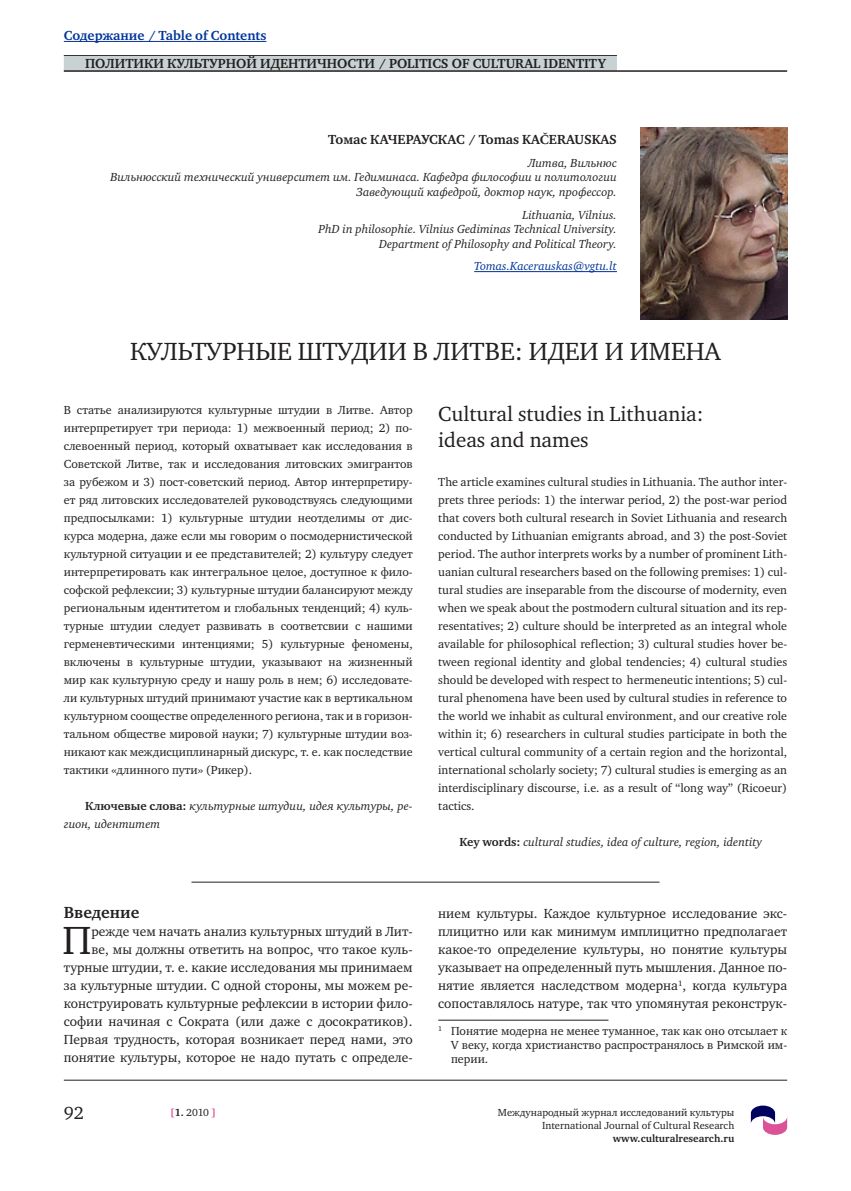
<style>
.page{position:relative;width:851px;height:1191px;background:#fff}
.page>*{position:absolute;margin:0;border:0;box-sizing:border-box;transform-origin:0 0}
.base_drop{font:40.35px "Charter C";color:#231f20}
.Article_head{font:25.5px "Charter C";color:#231f20}
.head_annot_eng{font:21px/25.2px "Charter C";color:#231f20}
.kolontitul_down{font:18px "Charter C";color:#231f20}
.head_02{font:700 16.5px "Charter C";color:#231f20}
.base_drop-2{font:13.5px/18px "Charter C";color:#231f20;text-align:right}
.tema_left{font:700 13.5px "Charter C";color:#231f20}
.avtor{font:700 13.5px "Charter C";color:#231f20}
.kolontitul_high_T{font:700 13.5px "Charter C";color:#039}
.annot_eng{font:12px/18px "Charter C";color:#231f20;text-align:justify}
.annot_rus{font:12px/18px "Charter C";color:#231f20;text-align:justify}
.avtor_from{font:italic 12px/14.4px "Charter C";color:#231f20;text-align:right}
.footnote{font:12px/14.4px "Charter C";color:#231f20;text-align:justify}
.keywords_rus{font:italic 12px/18px "Charter C";color:#231f20}
.keywords_eng{font:italic 12px "Charter C";color:#231f20}
.avtor_from-2{font:italic 12px "Charter C";color:#039}
.kolontitul_down-2{font:10.5px "Charter C";color:#231f20}
.kolontitul_down-3{font:700 10.5px "Charter C";color:#231f20}
.s1{font-family:"Minion Pro"}
.s2{font-weight:700;font-style:normal}
.s3{font-weight:700;color:#db5296}
.s4{font-weight:700}
</style>
<div class="page">
<hr style="left:64px;top:55px;width:553px;height:1px;background:#231f20">
<div style="left:64px;top:56px;width:553px;height:15px;background:#c8d2d2"></div>
<hr style="left:64px;top:1080px;width:723px;height:1px;background:#231f20">
<hr style="left:64px;top:70px;width:723px;height:2px;background:#231f20">
<svg style="left:750px;top:1105px;width:37px;height:29px"></svg>
<hr style="left:64px;top:41px;width:202px;height:1px;background:#039">
<hr style="left:474px;top:271px;width:143px;height:1px;background:#039">
<hr style="left:191px;top:882px;width:468px;height:1px;background:#231f20">
<hr style="left:438px;top:1020px;width:170px;height:1px;background:#231f20">
<img style="left:640px;top:128px;width:147px;height:191px">
<p class="kolontitul_high_T" style="left:64px;top:28px;width:204px">Содержание / Table of Contents</p>
<p class="tema_left" style="left:85px;top:56px;width:522px">ПОЛИТИКИ КУЛЬТУРНОЙ ИДЕНТИЧНОСТИ / POLITICS OF CULTURAL IDENTITY</p>
<p class="avtor" style="left:328px;top:132px;width:290px">Томас КАЧЕРАУСКАС / Tomas KA<span class="s1">Č</span>ERAUSKAS</p>
<p class="avtor_from" style="left:110px;top:156px;width:508px">Литва, Вильнюс<br>Вильнюсский технический университет им. Гедиминаса. Кафедра философии и политологии<br>Заведующий кафедрой, доктор наук, профессор.</p>
<p class="avtor_from" style="left:318px;top:208px;width:300px">Lithuania, Vilnius.<br>PhD in philosophie. Vilnius Gediminas Technical University.<br>Department of Philosophy and Political Theory.</p>
<p class="avtor_from-2" style="left:474px;top:260px;width:144px">Tomas.Kacerauskas@vgtu.lt</p>
<p class="Article_head" style="left:130px;top:337px;width:592px">КУЛЬТУРНЫЕ ШТУДИИ В ЛИТВЕ: ИДЕИ И ИМЕНА</p>
<p class="annot_rus" style="left:64px;top:401px;width:350px">В статье анализируются культурные штудии в Литве. Автор интерпретирует три периода: 1) межвоенный период; 2) по&shy;слевоенный период, который охватывает как исследования в Советской Литве, так и исследования литовских эмигрантов за рубежом и 3) пост-советский период. Автор интерпретиру&shy;ет ряд литовских исследователей руководствуясь следующими предпосылками: 1) культурные штудии неотделимы от дис&shy;курса модерна, даже если мы говорим о посмодернистической культурной ситуации и ее представителей; 2) культуру следует интерпретировать как интегральное целое, доступное к фило&shy;софской рефлексии; 3) культурные штудии балансируют между региональным идентитетом и глобальных тенденций; 4) куль&shy;турные штудии следует развивать в соответсвии с нашими герменевтическими интенциями; 5) культурные феномены, включены в культурные штудии, указывают на жизненный мир как культурную среду и нашу роль в нем; 6) исследовате&shy;ли культурных штудий принимают участие как в вертикальном культурном сооществе определенного региона, так и в горизон&shy;тальном обществе мировой науки; 7) культурные штудии воз&shy;никают как междисциплинарный дискурс, т. е. как последствие тактики «длинного пути» (Рикер).</p>
<p class="keywords_rus" style="left:64px;top:797px;width:350px;text-indent:21px"><span class="s2">Ключевые слова:</span> культурные штудии, идея культуры, ре&shy;гион, идентитет</p>
<p class="head_02" style="left:64px;top:903px;width:77px">Введение</p>
<p class="base_drop" style="left:62px;top:918px;width:30px">П</p>
<p class="base_drop-2" style="left:64px;top:923px;width:350px">режде чем начать анализ культурных штудий в Лит-<br>ве, мы должны ответить на вопрос, что такое куль&shy;турные штудии, т. е. какие исследования мы принимаем за культурные штудии. С одной стороны, мы можем ре&shy;конструировать культурные рефлексии в истории фило&shy;софии начиная с Сократа (или даже с досократиков).<br>Первая трудность, которая возникает перед нами, это понятие культуры, которое не надо путать с определе-</p>
<p class="head_annot_eng" style="left:438px;top:402px;width:267px">Cultural studies in Lithuania: ideas and names</p>
<p class="annot_eng" style="left:438px;top:473px;width:350px">The article examines cultural studies in Lithuania. The author inter&shy;prets three periods: 1) the interwar period, 2) the post-war period that covers both cultural research in Soviet Lithuania and research conducted by Lithuanian emigrants abroad, and 3) the post-Soviet period. The author interprets works by a number of prominent Lith&shy;uanian cultural researchers based on the following premises: 1) cul&shy;tural studies are inseparable from the discourse of modernity, even when we speak about the postmodern cultural situation and its rep&shy;resentatives; 2) culture should be interpreted as an integral whole available for philosophical reflection; 3) cultural studies hover be&shy;tween regional identity and global tendencies; 4) cultural studies should be developed with respect to hermeneutic intentions; 5) cul&shy;tural phenomena have been used by cultural studies in reference to the world we inhabit as cultural environment, and our creative role within it; 6) researchers in cultural studies participate in both the vertical cultural community of a certain region and the horizontal, international scholarly society; 7) cultural studies is emerging as an interdisciplinary discourse, i.e. as a result of “long way” (Ricoeur) tactics.</p>
<p class="keywords_eng" style="left:459px;top:835px;width:304px"><span class="s2">Key words:</span> cultural studies, idea of culture, region, identity</p>
<p class="base_drop-2" style="left:438px;top:905px;width:350px;text-align:justify">нием культуры. Каждое культурное исследование экс&shy;плицитно или как минимум имплицитно предполагает какое-то определение культуры, но понятие культуры указывает на определенный путь мышления. Данное по&shy;нятие является наследством модерна<sup>1</sup>, когда культура сопоставлялось натуре, так что упомянутая реконструк-</p>
<p class="footnote" style="left:451px;top:1023px;width:337px;text-indent:-13px"><sup>1</sup> Понятие модерна не менее туманное, так как оно отсылает к V веку, когда христианство распространялось в Римской им&shy;перии.</p>
<p class="kolontitul_down" style="left:64px;top:1103px;width:22px">92</p>
<p class="kolontitul_down-2" style="left:498px;top:1107px;width:238px">Международный журнал исследований культуры</p>
<p class="kolontitul_down-2" style="left:542px;top:1119px;width:194px">International Journal of Cultural Research</p>
<p class="kolontitul_down-3" style="left:612px;top:1132px;width:123px">www.culturalresearch.ru</p>
<p class="kolontitul_down-2" style="left:170px;top:1107px;width:47px"><span class="s3">[</span><span class="s4">1.</span> 2010 <span class="s3">]</span></p>
</div>
